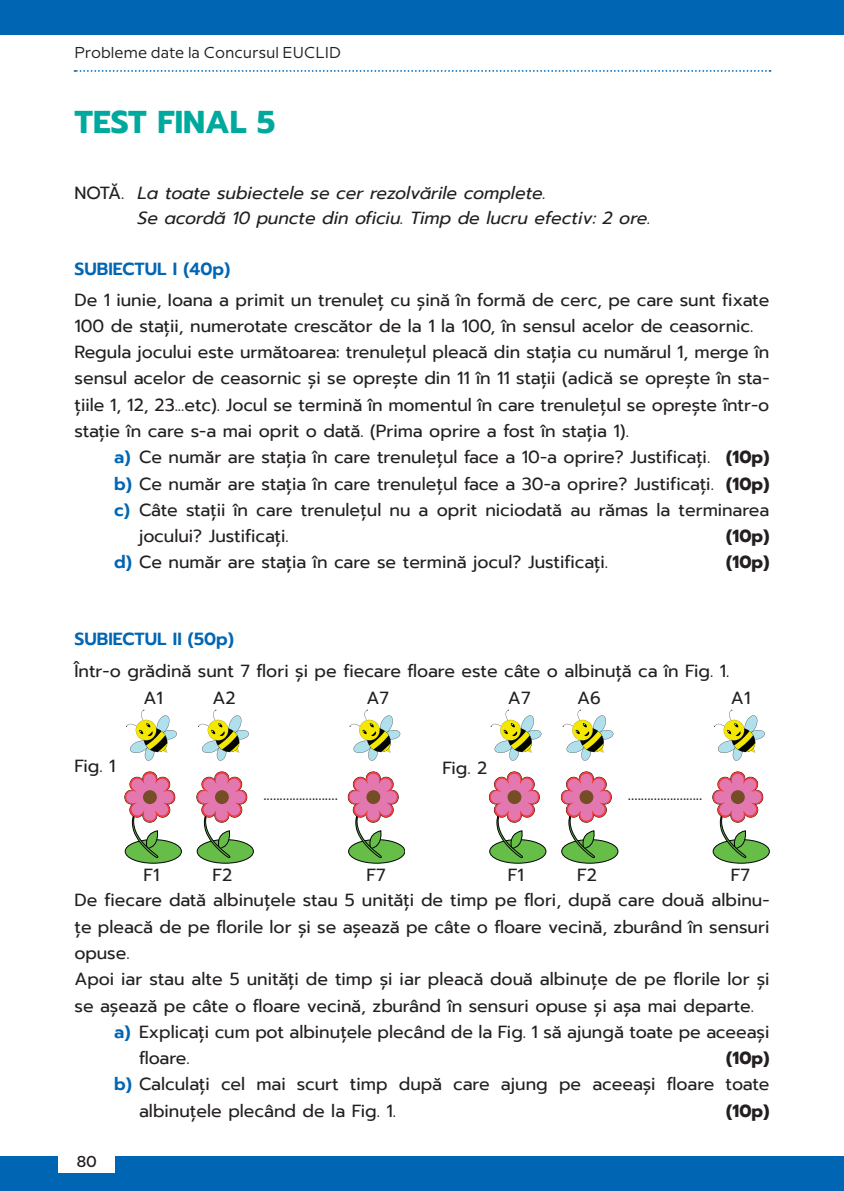
<style>
.page{position:relative;width:844px;height:1191px;background:#fff}
.page>*{position:absolute;margin:0;border:0;box-sizing:border-box;transform-origin:0 0}
.t1{font:700 31.5px "Prompt";color:#00a99d}
.t2{font:17.5px/26.2px "Prompt";color:#231f20}
.t3{font:italic 17.5px/24.5px "Prompt";color:#231f20}
.t4{font:600 17.5px "Prompt";color:#0066b3}
.t5{font:700 17.5px "Prompt";color:#231f20}
.t6{font:15.75px "Milliard";color:#231f20}
.t7{font:500 15.75px "Milliard";color:#231f20}
.s1{font-style:normal}
.s2{font-weight:600;color:#0066b3}
.s3{font-weight:700}
</style>
<div class="page">
<div style="left:0;top:1156px;width:843px;height:35px;background:#0066b3"></div>
<div style="left:59px;top:1142px;width:56px;height:31px;background:#fff"></div>
<svg style="left:74px;top:70px;width:696px;height:2px"></svg>
<div style="left:0;top:0;width:843px;height:35px;background:#0066b3"></div>
<div style="left:125px;top:839px;width:56px;height:24px;background:#66bd48;border-radius:50%"></div>
<div style="left:125px;top:839px;width:56px;height:24px;border:1px solid #030505;border-radius:50%"></div>
<svg style="left:124px;top:771px;width:51px;height:87px"></svg>
<div style="left:143px;top:790px;width:14px;height:14px;background:#764e25;border-radius:50%"></div>
<svg style="left:126px;top:709px;width:51px;height:52px"></svg>
<div style="left:197px;top:839px;width:56px;height:24px;background:#66bd48;border-radius:50%"></div>
<div style="left:197px;top:839px;width:56px;height:24px;border:1px solid #030505;border-radius:50%"></div>
<svg style="left:196px;top:771px;width:51px;height:87px"></svg>
<div style="left:215px;top:790px;width:14px;height:14px;background:#764e25;border-radius:50%"></div>
<svg style="left:198px;top:709px;width:51px;height:52px"></svg>
<div style="left:348px;top:839px;width:57px;height:24px;background:#66bd48;border-radius:50%"></div>
<div style="left:348px;top:839px;width:57px;height:24px;border:1px solid #030505;border-radius:50%"></div>
<svg style="left:348px;top:771px;width:50px;height:87px"></svg>
<div style="left:366px;top:790px;width:14px;height:14px;background:#764e25;border-radius:50%"></div>
<svg style="left:349px;top:709px;width:51px;height:52px"></svg>
<svg style="left:489px;top:839px;width:57px;height:24px"></svg>
<div style="left:489px;top:839px;width:57px;height:24px;border:1px solid #030505;border-radius:50%"></div>
<svg style="left:489px;top:771px;width:50px;height:87px"></svg>
<div style="left:507px;top:790px;width:14px;height:14px;background:#764e25;border-radius:50%"></div>
<svg style="left:490px;top:709px;width:51px;height:52px"></svg>
<div style="left:561px;top:839px;width:56px;height:24px;background:#66bd48;border-radius:50%"></div>
<div style="left:561px;top:839px;width:57px;height:24px;border:1px solid #030505;border-radius:50%"></div>
<svg style="left:560px;top:771px;width:51px;height:87px"></svg>
<div style="left:579px;top:790px;width:14px;height:14px;background:#764e25;border-radius:50%"></div>
<svg style="left:562px;top:709px;width:51px;height:52px"></svg>
<div style="left:713px;top:839px;width:56px;height:24px;background:#66bd48;border-radius:50%"></div>
<div style="left:712px;top:839px;width:57px;height:24px;border:1px solid #030505;border-radius:50%"></div>
<svg style="left:712px;top:771px;width:51px;height:87px"></svg>
<div style="left:730px;top:790px;width:14px;height:14px;background:#764e25;border-radius:50%"></div>
<svg style="left:714px;top:709px;width:50px;height:52px"></svg>
<p class="t6" style="left:74px;top:41px;width:268px">Probleme date la Concursul EUCLID</p>
<h1 class="t1" style="left:74px;top:98px;width:202px">TEST FINAL 5</h1>
<p class="t3" style="left:137px;top:181px;width:514px;text-indent:-63px"><span class="s1">NOTĂ.</span> La toate subiectele se cer rezolvările complete.<br>Se acordă 10 puncte din oficiu. Timp de lucru efectiv: 2 ore.</p>
<p class="t4" style="left:74px;top:255px;width:157px">SUBIECTUL I (40p)</p>
<p class="t2" style="left:74px;top:286px;width:696px">De 1 iunie, Ioana a primit un trenuleţ cu şină în formă de cerc, pe care sunt fixate 100 de staţii, numerotate crescător de la 1 la 100, în sensul acelor de ceasornic.<br>Regula jocului este următoarea: trenuleţul pleacă din staţia cu numărul 1, merge în sensul acelor de ceasornic şi se opreşte din 11 în 11 staţii (adică se opreşte în sta&shy;ţiile 1, 12, 23...etc). Jocul se termină în momentul în care trenuleţul se opreşte într-o staţie în care s-a mai oprit o dată. (Prima oprire a fost în staţia 1).</p>
<p class="t2" style="left:114px;top:444px;width:656px"><span class="s2">a)</span> Ce număr are staţia în care trenuleţul face a 10-a oprire? Justificaţi. <span class="s3">(10p)</span></p>
<p class="t2" style="left:114px;top:470px;width:656px"><span class="s2">b)</span> Ce număr are staţia în care trenuleţul face a 30-a oprire? Justificaţi. <span class="s3">(10p)</span></p>
<p class="t2" style="left:114px;top:496px;width:656px"><span class="s2">c)</span> Câte staţii în care trenuleţul nu a oprit niciodată au rămas la terminarea</p>
<p class="t2" style="left:139px;top:523px;width:151px">jocului? Justificaţi.</p>
<p class="t5" style="left:726px;top:523px;width:45px">(10p)</p>
<p class="t2" style="left:114px;top:549px;width:495px"><span class="s2">d)</span> Ce număr are staţia în care se termină jocul? Justificaţi.</p>
<p class="t5" style="left:726px;top:549px;width:45px">(10p)</p>
<p class="t4" style="left:74px;top:626px;width:161px">SUBIECTUL II (50p)</p>
<p class="t2" style="left:74px;top:657px;width:656px">Într-o grădină sunt 7 flori şi pe fiecare floare este câte o albinuţă ca în Fig. 1.</p>
<p class="t2" style="left:74px;top:753px;width:43px">Fig. 1</p>
<p class="t2" style="left:143px;top:684px;width:21px">A1</p>
<p class="t2" style="left:143px;top:862px;width:17px">F1</p>
<p class="t2" style="left:212px;top:684px;width:25px">A2</p>
<p class="t2" style="left:366px;top:684px;width:24px">A7</p>
<p class="t2" style="left:212px;top:862px;width:21px">F2</p>
<p class="t2" style="left:263px;top:781px;width:76px">.......................</p>
<p class="t2" style="left:366px;top:862px;width:21px">F7</p>
<p class="t2" style="left:508px;top:684px;width:24px">A7</p>
<p class="t2" style="left:442px;top:754px;width:46px">Fig. 2</p>
<p class="t2" style="left:508px;top:862px;width:17px">F1</p>
<p class="t2" style="left:577px;top:684px;width:25px">A6</p>
<p class="t2" style="left:730px;top:684px;width:21px">A1</p>
<p class="t2" style="left:577px;top:862px;width:21px">F2</p>
<p class="t2" style="left:627px;top:781px;width:76px">.......................</p>
<p class="t2" style="left:730px;top:862px;width:21px">F7</p>
<p class="t2" style="left:74px;top:887px;width:696px">De fiecare dată albinuţele stau 5 unităţi de timp pe flori, după care două albinu-</p>
<p class="t2" style="left:74px;top:913px;width:696px">ţe pleacă de pe florile lor şi se aşează pe câte o floare vecină, zburând în sensuri</p>
<p class="t2" style="left:74px;top:939px;width:57px">opuse.</p>
<p class="t2" style="left:74px;top:966px;width:696px">Apoi iar stau alte 5 unităţi de timp şi iar pleacă două albinuţe de pe florile lor şi</p>
<p class="t2" style="left:74px;top:992px;width:681px">se aşează pe câte o floare vecină, zburând în sensuri opuse şi aşa mai departe.</p>
<p class="t2" style="left:114px;top:1018px;width:656px"><span class="s2">a)</span> Explicaţi cum pot albinuţele plecând de la Fig. 1 să ajungă toate pe aceeaşi</p>
<p class="t2" style="left:139px;top:1044px;width:52px">floare.</p>
<p class="t5" style="left:726px;top:1044px;width:45px">(10p)</p>
<p class="t2" style="left:114px;top:1071px;width:656px"><span class="s2">b)</span> Calculaţi cel mai scurt timp după care ajung pe aceeaşi floare toate</p>
<p class="t2" style="left:139px;top:1097px;width:258px">albinuţele plecând de la Fig. 1.</p>
<p class="t5" style="left:726px;top:1097px;width:45px">(10p)</p>
<p class="t7" style="left:77px;top:1150px;width:22px">80</p>
</div>
